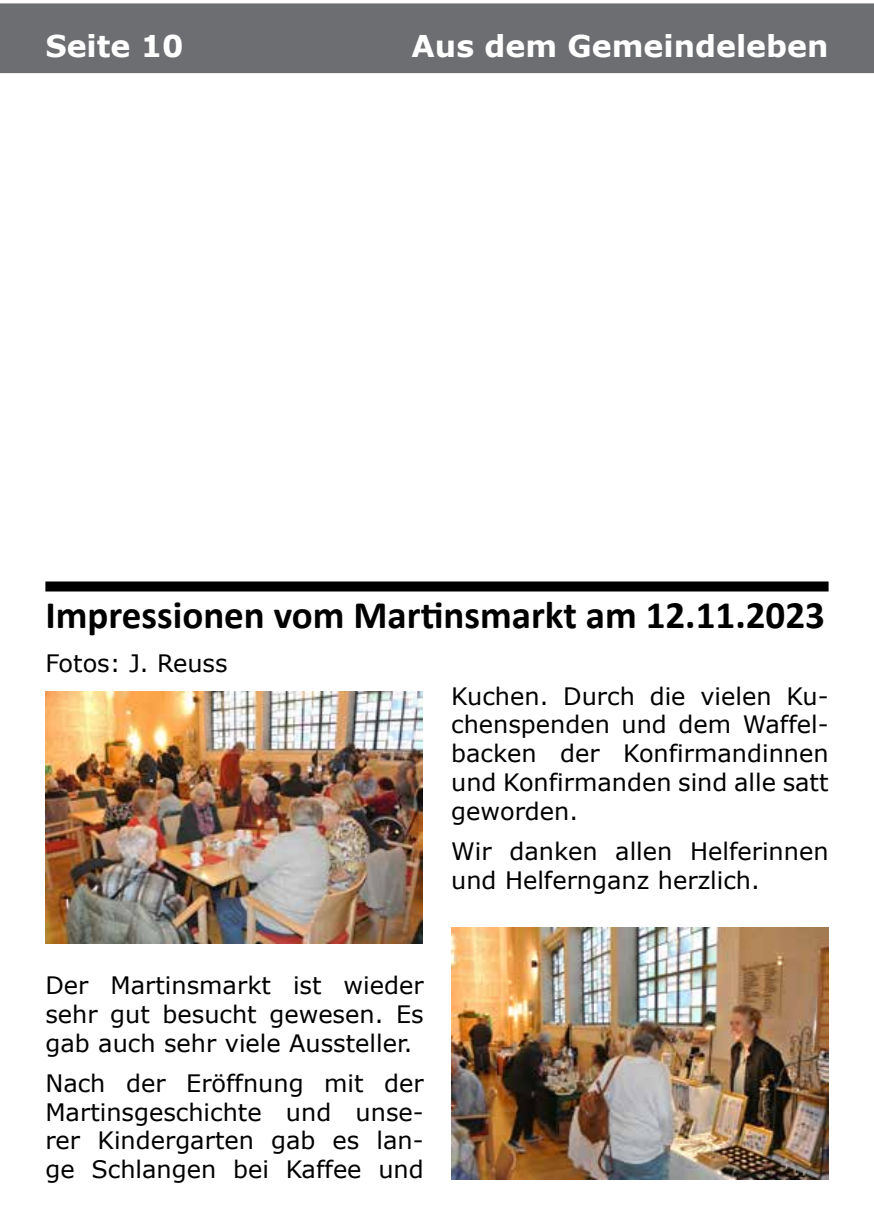
<style>
.page{position:relative;width:874px;height:1225px;background:#fff}
.page>*{position:absolute;margin:0;border:0;box-sizing:border-box;transform-origin:0 0}
.t1{font:700 39px "Calibri";color:#000}
.t2{font:700 30px "Verdana";color:#fff}
.t3{font:24px/28.8px "Verdana";color:#000;text-align:justify}
</style>
<div class="page">
<div style="left:0;top:3px;width:873px;height:71px;background:#6d6e71"></div>
<img style="left:45px;top:692px;width:377px;height:252px">
<img style="left:451px;top:927px;width:377px;height:252px">
<div style="left:45px;top:581px;width:783px;height:10px;background:#000"></div>
<p class="t2" style="left:45px;top:25px;width:139px">Seite 10</p>
<p class="t2" style="left:411px;top:25px;width:418px">Aus dem Gemeindeleben</p>
<h1 class="t1" style="left:45px;top:587px;width:780px">Impressionen vom Martinsmarkt am 12.11.2023</h1>
<p class="t3" style="left:45px;top:648px;width:184px">Fotos: J. Reuss</p>
<p class="t3" style="left:451px;top:681px;width:379px">Kuchen. Durch die vielen Ku&shy;chenspenden und dem Waffel&shy;backen der Konfirmandinnen und Konfirmanden sind alle satt geworden.</p>
<p class="t3" style="left:451px;top:836px;width:379px">Wir danken allen Helferinnen und Helfernganz herzlich.</p>
<p class="t3" style="left:45px;top:970px;width:380px">Der Martinsmarkt ist wieder sehr gut besucht gewesen. Es gab auch sehr viele Aussteller.</p>
<p class="t3" style="left:45px;top:1068px;width:380px">Nach der Eröffnung mit der Martinsgeschichte und unse&shy;rer Kindergarten gab es lan&shy;ge Schlangen bei Kaffee und</p>
</div>
